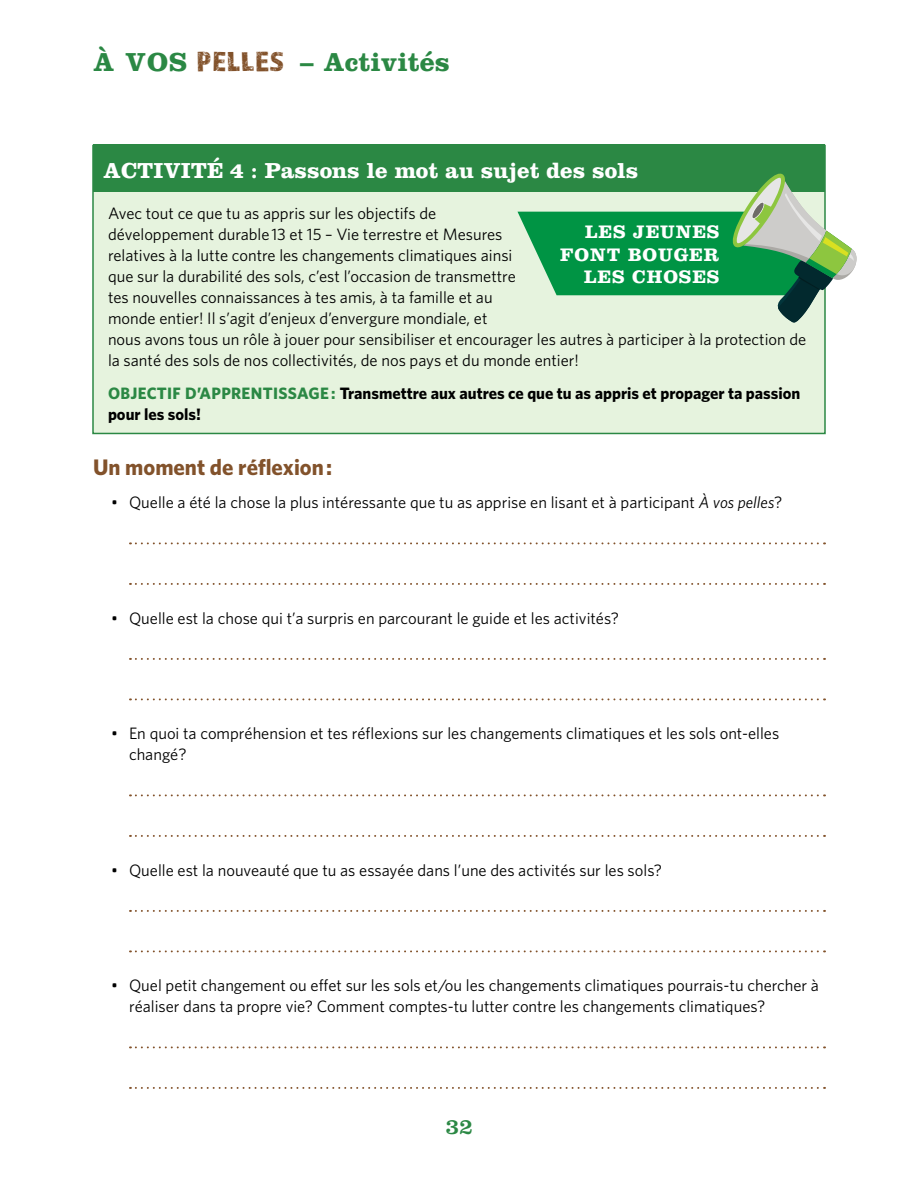
<style>
.page{position:relative;width:918px;height:1188px;background:#fff}
.page>*{position:absolute;margin:0;border:0;box-sizing:border-box;transform-origin:0 0}
.t1{font:700 27px "Clarendon";color:#2b8844}
.t2{font:700 22.5px "Clarendon LT Std";color:#fff}
.t3{font:700 22.5px "Whitney";color:#82522b}
.t4{font:22.5px "Clarendon";color:#2b8844}
.t5{font:700 18.75px/22.6px "Clarendon LT Std";letter-spacing:.05em;color:#fff;text-align:right}
.t6{font:16.5px/21px "Whitney";color:#000}
.t7{font:700 16.5px/21px "Whitney";color:#000}
.s1{font-family:"Almaq Rough";font-weight:400;font-size:28.5px;color:#82522b}
.s2{color:#2b8844}
.s3{font-style:italic}
</style>
<div class="page">
<div style="left:93px;top:145px;width:732px;height:47px;background:#2b8844"></div>
<div style="left:93px;top:192px;width:732px;height:241px;background:#e6f3de"></div>
<div style="left:92px;top:145px;width:734px;height:289px;border:2px solid #2b8844"></div>
<svg style="left:130px;top:542px;width:695px;height:2px"></svg>
<svg style="left:130px;top:583px;width:695px;height:2px"></svg>
<svg style="left:130px;top:658px;width:695px;height:2px"></svg>
<svg style="left:130px;top:698px;width:695px;height:2px"></svg>
<svg style="left:130px;top:794px;width:695px;height:2px"></svg>
<svg style="left:130px;top:835px;width:695px;height:2px"></svg>
<svg style="left:130px;top:910px;width:695px;height:2px"></svg>
<svg style="left:130px;top:950px;width:695px;height:2px"></svg>
<svg style="left:130px;top:1046px;width:695px;height:2px"></svg>
<svg style="left:130px;top:1087px;width:695px;height:2px"></svg>
<svg style="left:518px;top:174px;width:339px;height:149px"></svg>
<h1 class="t1" style="left:94px;top:46px;width:358px">À VOS <span class="s1">PELLES</span> – Activités</h1>
<h2 class="t2" style="left:104px;top:157px;width:536px">ACTIVITÉ 4 : Passons le mot au sujet des sols</h2>
<p class="t6" style="left:108px;top:202px;width:700px">Avec tout ce que tu as appris sur les objectifs de<br>développement durable 13 et 15 – Vie terrestre et Mesures<br>relatives à la lutte contre les changements climatiques ainsi<br>que sur la durabilité des sols, c’est l’occasion de transmettre<br>tes nouvelles connaissances à tes amis, à ta famille et au<br>monde entier! Il s’agit d’enjeux d’envergure mondiale, et<br>nous avons tous un rôle à jouer pour sensibiliser et encourager les autres à participer à la protection de la santé des sols de nos collectivités, de nos pays et du monde entier!</p>
<p class="t7" style="left:108px;top:382px;width:694px"><span class="s2">OBJECTIF D’APPRENTISSAGE :</span> Transmettre aux autres ce que tu as appris et propager ta passion pour les sols!</p>
<h2 class="t3" style="left:93px;top:454px;width:241px">Un moment de réflexion :</h2>
<p class="t6" style="left:111px;top:492px;width:673px">• Quelle a été la chose la plus intéressante que tu as apprise en lisant et à participant <span class="s3">À vos pelles</span>?</p>
<p class="t5" style="left:560px;top:220px;width:161px">LES JEUNES<br>FONT BOUGER<br>LES CHOSES</p>
<p class="t6" style="left:111px;top:607px;width:509px">• Quelle est la chose qui t’a surpris en parcourant le guide et les activités?</p>
<p class="t6" style="left:129px;top:723px;width:652px;text-indent:-18px">• En quoi ta compréhension et tes réflexions sur les changements climatiques et les sols ont-elles changé?</p>
<p class="t6" style="left:111px;top:859px;width:553px">• Quelle est la nouveauté que tu as essayée dans l’une des activités sur les sols?</p>
<p class="t6" style="left:129px;top:975px;width:692px;text-indent:-18px">• Quel petit changement ou effet sur les sols et/ou les changements climatiques pourrais-tu chercher à réaliser dans ta propre vie? Comment comptes-tu lutter contre les changements climatiques?</p>
<h2 class="t4" style="left:446px;top:1113px;width:29px">32</h2>
</div>
